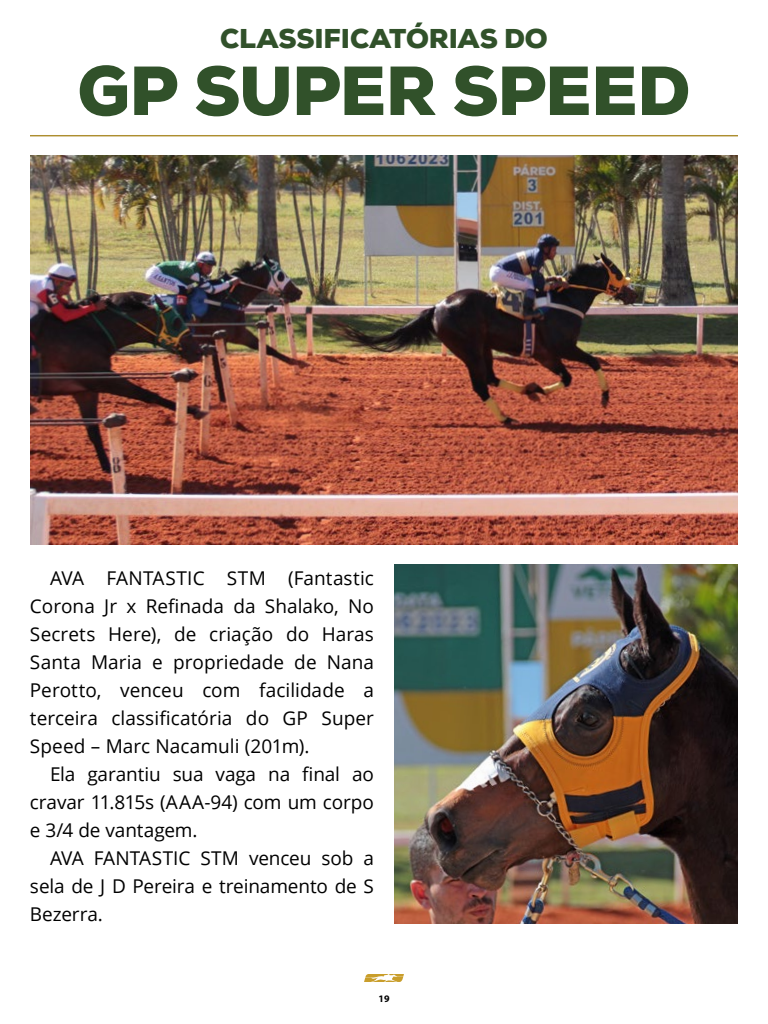
<style>
.page{position:relative;width:768px;height:1024px;background:#fff}
.page>*{position:absolute;margin:0;border:0;box-sizing:border-box;transform-origin:0 0}
.t1{font:900 69.2px "Nexa";letter-spacing:-.015em;color:#31512a}
.t2{font:900 27.2px "Nexa";letter-spacing:-.005em;color:#31512a}
.t3{font:19px/28px "Open Sans";letter-spacing:-.005em;color:#000;text-align:justify}
.t4{font:700 10px "Myriad Pro";color:#000}
</style>
<div class="page">
<svg style="left:364px;top:974px;width:40px;height:8px"></svg>
<img style="left:30px;top:155px;width:708px;height:390px">
<img style="left:394px;top:564px;width:344px;height:360px">
<hr style="left:30px;top:135px;width:708px;height:1px;background:#ad8e30">
<h2 class="t2" style="left:220px;top:21px;width:329px">CLASSIFICATÓRIAS DO</h2>
<h1 class="t1" style="left:78px;top:46px;width:614px">GP SUPER SPEED</h1>
<p class="t3" style="left:30px;top:563px;width:346px;text-indent:20px">AVA FANTASTIC STM (Fantastic Corona Jr x Refinada da Shalako, No Secrets Here), de criação do Haras Santa Maria e propriedade de Nana Perotto, venceu com facilidade a terceira classificatória do GP Super Speed – Marc Nacamuli (201m).</p>
<p class="t3" style="left:30px;top:759px;width:346px;text-indent:20px">Ela garantiu sua vaga na final ao cravar 11.815s (AAA-94) com um corpo e 3/4 de vantagem.</p>
<p class="t3" style="left:30px;top:843px;width:346px;text-indent:20px">AVA FANTASTIC STM venceu sob a sela de J D Pereira e treinamento de S Bezerra.</p>
<p class="t4" style="left:378px;top:992px;width:13px">19</p>
</div>
